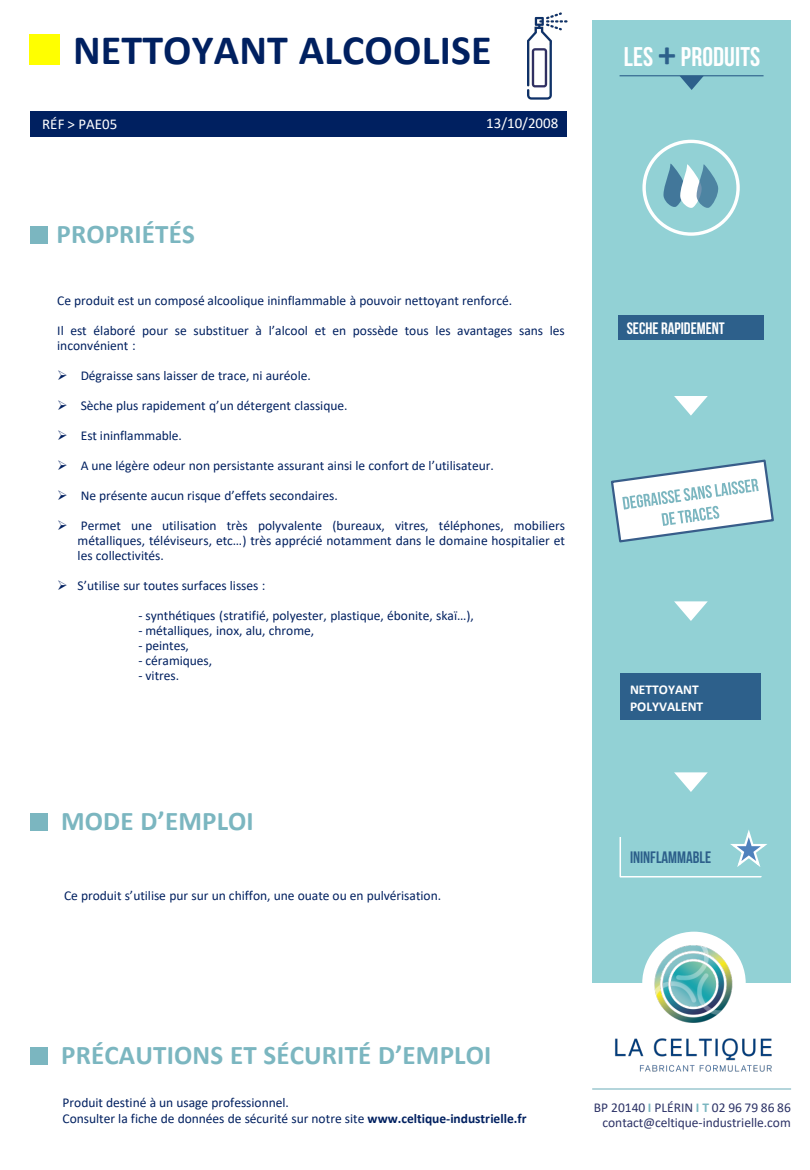
<style>
.page{position:relative;width:810px;height:1170px;background:#fff}
.page>*{position:absolute;margin:0;border:0;box-sizing:border-box;transform-origin:0 0}
.t1{font:700 42px "Calibri";letter-spacing:.005em;color:#002060}
.t2{font:700 27px "Calibri";letter-spacing:.005em;color:#7bb6c0}
.t3{font:27px "Bebas Neue";letter-spacing:.005em;color:#fff}
.t4{font:16.5px "Bebas Neue";color:#fff}
.t5{font:16.5px "Bebas Neue";letter-spacing:-.005em;color:#2d608b}
.t6{font:15px "Calibri";color:#fff}
.t7{font:13.5px/15px "Calibri";color:#002060}
.t8{font:13.5px/15px "Calibri";color:#2d3367;text-align:right}
.t9{font:700 13.5px/16.2px "Calibri";color:#fff}
.s1{font-family:"Calibri";font-weight:700;font-size:36px;color:#2d608b}
.s2{font-weight:700}
.s3{font-weight:700;color:#7bb6c0}
</style>
<div class="page">
<div style="left:592px;top:20px;width:199px;height:963px;background:#92d1d5"></div>
<div style="left:31px;top:112px;width:536px;height:25px;background:#002060"></div>
<div style="left:30px;top:34px;width:30px;height:31px;background:#ff0"></div>
<div style="left:30px;top:226px;width:18px;height:17px;background:#7bb6c0"></div>
<div style="left:30px;top:813px;width:18px;height:18px;background:#7bb6c0"></div>
<div style="left:30px;top:1047px;width:18px;height:18px;background:#7bb6c0"></div>
<hr style="left:620px;top:75px;width:144px;height:1px;background:#2d608b">
<svg style="left:680px;top:76px;width:24px;height:14px"></svg>
<svg style="left:663px;top:163px;width:56px;height:45px"></svg>
<div style="left:642px;top:140px;width:98px;height:96px;border:3px solid #fff;border-radius:50%"></div>
<div style="left:618px;top:315px;width:146px;height:24px;background:#2d608b"></div>
<svg style="left:674px;top:396px;width:34px;height:20px"></svg>
<svg style="left:611px;top:459px;width:163px;height:84px"></svg>
<svg style="left:674px;top:601px;width:34px;height:20px"></svg>
<div style="left:620px;top:674px;width:141px;height:46px;background:#2d608b"></div>
<svg style="left:619px;top:830px;width:148px;height:48px"></svg>
<svg style="left:674px;top:772px;width:34px;height:20px"></svg>
<hr style="left:592px;top:1088px;width:199px;height:2px;background:#7bb6c0">
<img style="left:599px;top:931px;width:190px;height:158px">
<img style="left:527px;top:12px;width:41px;height:88px">
<h1 class="t1" style="left:73px;top:20px;width:420px">NETTOYANT ALCOOLISE</h1>
<p class="t6" style="left:42px;top:114px;width:77px">RÉF &gt; PAE05</p>
<p class="t6" style="left:486px;top:113px;width:73px">13/10/2008</p>
<p class="t2" style="left:56px;top:215px;width:140px">PROPRIÉTÉS</p>
<p class="t7" style="left:57px;top:293px;width:457px">Ce produit est un composé alcoolique ininflammable à pouvoir nettoyant renforcé.</p>
<p class="t7" style="left:57px;top:323px;width:509px">Il est élaboré pour se substituer à l’alcool et en possède tous les avantages sans les inconvénient :</p>
<p class="t7" style="left:57px;top:368px;width:255px">➢ Dégraisse sans laisser de trace, ni auréole.</p>
<p class="t7" style="left:57px;top:398px;width:292px">➢ Sèche plus rapidement q’un détergent classique.</p>
<p class="t7" style="left:57px;top:428px;width:126px">➢ Est ininflammable.</p>
<p class="t7" style="left:57px;top:458px;width:438px">➢ A une légère odeur non persistante assurant ainsi le confort de l’utilisateur.</p>
<p class="t7" style="left:57px;top:488px;width:282px">➢ Ne présente aucun risque d’effets secondaires.</p>
<p class="t7" style="left:78px;top:518px;width:489px;text-align:justify;text-indent:-20px">➢ Permet une utilisation très polyvalente (bureaux, vitres, téléphones, mobiliers métalliques, téléviseurs, etc…) très apprécié notamment dans le domaine hospitalier et les collectivités.</p>
<p class="t7" style="left:57px;top:578px;width:210px">➢ S’utilise sur toutes surfaces lisses :</p>
<p class="t7" style="left:138px;top:608px;width:337px">- synthétiques (stratifié, polyester, plastique, ébonite, skaï…),</p>
<p class="t7" style="left:138px;top:623px;width:177px">- métalliques, inox, alu, chrome,</p>
<p class="t7" style="left:138px;top:638px;width:52px">- peintes,</p>
<p class="t7" style="left:138px;top:653px;width:75px">- céramiques,</p>
<p class="t7" style="left:138px;top:668px;width:42px">- vitres.</p>
<p class="t2" style="left:61px;top:802px;width:194px">MODE D’EMPLOI</p>
<p class="t7" style="left:64px;top:887px;width:379px">Ce produit s’utilise pur sur un chiffon, une ouate ou en pulvérisation.</p>
<p class="t3" style="left:624px;top:42px;width:138px">LES <span class="s1">+</span> PRODUITS</p>
<p class="t4" style="left:627px;top:319px;width:100px">SECHE RAPIDEMENT</p>
<p class="t9" style="left:630px;top:682px;width:75px">NETTOYANT<br>POLYVALENT</p>
<p class="t5" style="left:630px;top:848px;width:83px">ININFLAMMABLE</p>
<p class="t2" style="left:61px;top:1036px;width:432px">PRÉCAUTIONS ET SÉCURITÉ D’EMPLOI</p>
<p class="t7" style="left:62px;top:1094px;width:228px">Produit destiné à un usage professionnel.</p>
<p class="t7" style="left:62px;top:1111px;width:466px">Consulter la fiche de données de sécurité sur notre site <span class="s2">www.celtique-industrielle.fr</span></p>
<p class="t8" style="left:594px;top:1100px;width:198px">BP 20140 <span class="s3">I</span> PLÉRIN <span class="s3">I T</span> 02 96 79 86 86 contact@celtique-industrielle.com</p>
</div>
